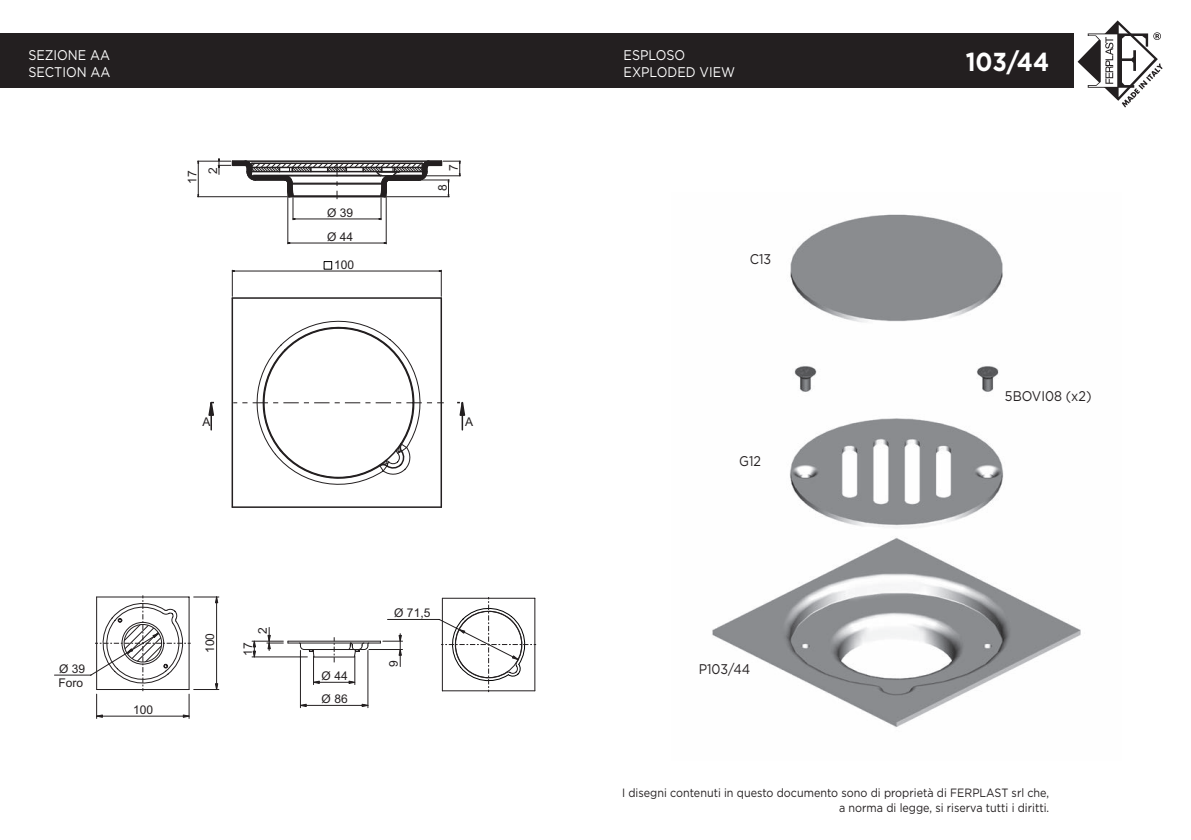
<style>
.page{position:relative;width:1191px;height:840px;background:#fff}
.page>*{position:absolute;margin:0;border:0;box-sizing:border-box;transform-origin:0 0}
.t1{font:700 26px "Gotham";color:#fff;scale:.9 1}
.t2{font:14px/16.8px "Gotham";color:#fff;scale:.9 1}
.t3{font:14px "Gotham";color:#231f20;scale:.9 1}
.t4{font:12px/14.4px "Gotham";color:#231f20;text-align:right;scale:.9 1}
.t5{font:12px "Arial";color:#231f20}
</style>
<div class="page">
<img style="left:712px;top:214px;width:369px;height:513px">
<hr style="left:210px;top:402px;width:2px;height:27px;background:#231f20">
<hr style="left:231px;top:298px;width:2px;height:209px;background:#231f20">
<svg style="left:232px;top:271px;width:3px;height:25px"></svg>
<hr style="left:232px;top:506px;width:209px;height:1px;background:#231f20">
<svg style="left:208px;top:401px;width:6px;height:15px"></svg>
<svg style="left:457px;top:401px;width:9px;height:15px"></svg>
<hr style="left:440px;top:298px;width:2px;height:209px;background:#231f20">
<svg style="left:439px;top:270px;width:3px;height:26px"></svg>
<hr style="left:232px;top:297px;width:209px;height:1px;background:#231f20">
<hr style="left:461px;top:402px;width:2px;height:27px;background:#231f20">
<hr style="left:232px;top:270px;width:209px;height:1px;background:#231f20">
<div style="left:324px;top:261px;width:8px;height:8px;border:1px solid #000001"></div>
<hr style="left:198px;top:161px;width:1px;height:35px;background:#231f20">
<hr style="left:197px;top:196px;width:90px;height:1px;background:#231f20">
<hr style="left:197px;top:161px;width:34px;height:1px;background:#231f20">
<svg style="left:218px;top:158px;width:242px;height:86px"></svg>
<svg style="left:233px;top:313px;width:211px;height:180px"></svg>
<svg style="left:54px;top:595px;width:482px;height:123px"></svg>
<div style="left:455px;top:610px;width:67px;height:67px;border:1px solid #231f20;border-radius:50%"></div>
<div style="left:0;top:33px;width:1073px;height:55px;background:#231f20"></div>
<svg style="left:1077px;top:20px;width:85px;height:87px"></svg>
<p class="t2" style="left:28px;top:46px;width:93px">SEZIONE AA<br>SECTION AA</p>
<p class="t2" style="left:623px;top:46px;width:125px">ESPLOSO<br>EXPLODED VIEW</p>
<p class="t5" style="left:184px;top:184px;width:15px;rotate:-90deg">17</p>
<p class="t5" style="left:205px;top:174px;width:8px;rotate:-90deg">2</p>
<p class="t5" style="left:327px;top:205px;width:28px">Ø 39</p>
<p class="t5" style="left:327px;top:229px;width:28px">Ø 44</p>
<p class="t5" style="left:334px;top:257px;width:22px">100</p>
<p class="t5" style="left:446px;top:171px;width:8px;rotate:-90deg">7</p>
<p class="t5" style="left:434px;top:191px;width:8px;rotate:-90deg">8</p>
<p class="t5" style="left:202px;top:413px;width:10px">A</p>
<p class="t5" style="left:465px;top:413px;width:10px">A</p>
<p class="t5" style="left:59px;top:660px;width:28px">Ø 39</p>
<p class="t5" style="left:58px;top:674px;width:26px">Foro</p>
<p class="t5" style="left:133px;top:701px;width:22px">100</p>
<p class="t5" style="left:202px;top:652px;width:22px;rotate:-90deg">100</p>
<p class="t5" style="left:255px;top:633px;width:8px;rotate:-90deg">2</p>
<p class="t5" style="left:240px;top:655px;width:15px;rotate:-90deg">17</p>
<p class="t5" style="left:322px;top:667px;width:28px">Ø 44</p>
<p class="t5" style="left:322px;top:690px;width:28px">Ø 86</p>
<p class="t5" style="left:394px;top:604px;width:38px">Ø 71,5</p>
<p class="t5" style="left:386px;top:666px;width:8px;rotate:-90deg">9</p>
<p class="t3" style="left:749px;top:251px;width:25px">C13</p>
<p class="t3" style="left:739px;top:453px;width:26px">G12</p>
<p class="t3" style="left:698px;top:661px;width:59px">P103/44</p>
<h1 class="t1" style="left:965px;top:46px;width:94px">103/44</h1>
<p class="t3" style="left:1005px;top:387px;width:98px">5BOVI08 (x2)</p>
<p class="t4" style="left:622px;top:785px;width:476px">I disegni contenuti in questo documento sono di proprietà di FERPLAST srl che, a norma di legge, si riserva tutti i diritti.</p>
</div>
